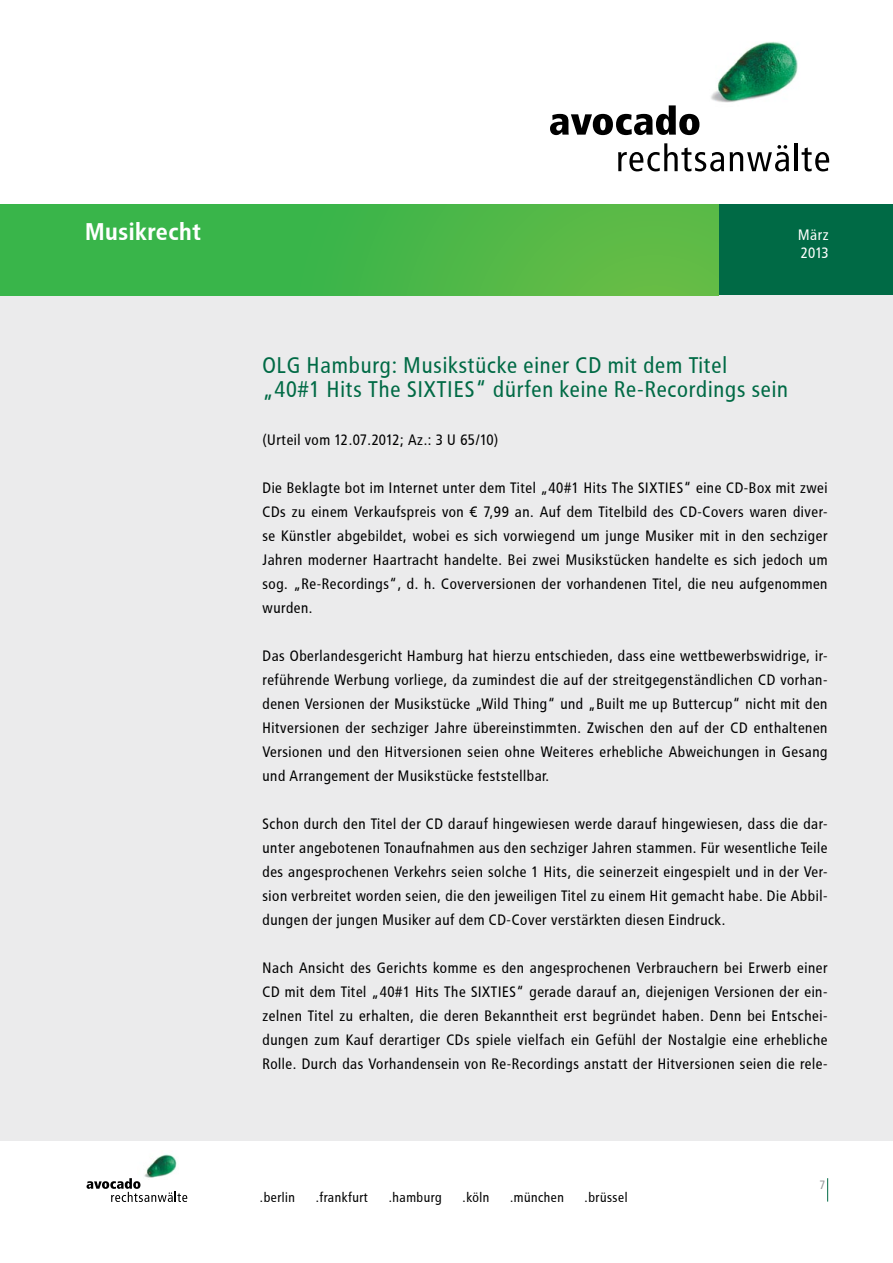
<style>
.page{position:relative;width:893px;height:1263px;background:#fff}
.page>*{position:absolute;margin:0;border:0;box-sizing:border-box;transform-origin:0 0}
.t1{font:700 24px "Avocado";color:#fff}
.t2{font:22.5px/24px "Avocado";color:#006a45}
.t3{font:15px/24px "Avocado";color:#000;text-align:justify}
.t4{font:15px/18px "Avocado";letter-spacing:-.02em;color:#fff}
.t5{font:13.5px "Avocado";color:#000}
.t6{font:12px "Avocado";color:#97999c}
</style>
<div class="page">
<img style="left:711px;top:42px;width:87px;height:61px">
<svg style="left:550px;top:105px;width:149px;height:30px"></svg>
<svg style="left:618px;top:143px;width:106px;height:28px"></svg>
<svg style="left:730px;top:145px;width:59px;height:26px"></svg>
<hr style="left:795px;top:143px;width:3px;height:28px;background:#000">
<svg style="left:802px;top:147px;width:27px;height:24px"></svg>
<div style="left:719px;top:204px;width:174px;height:92px;background:#006a45"></div>
<svg style="left:827px;top:1178px;width:1px;height:23px"></svg>
<div style="left:0;top:296px;width:893px;height:845px;background:#ebebec"></div>
<img style="left:144px;top:1154px;width:33px;height:24px">
<svg style="left:87px;top:1178px;width:100px;height:24px"></svg>
<div style="left:0;top:204px;width:719px;height:92px;background:linear-gradient(to right,#2eb34b,#61bb46)"></div>
<h1 class="t1" style="left:85px;top:218px;width:118px">Musikrecht</h1>
<p class="t4" style="left:798px;top:226px;width:33px">März<br>2013</p>
<h2 class="t2" style="left:262px;top:353px;width:528px">OLG Hamburg: Musikstücke einer CD mit dem Titel „40#1 Hits The SIXTIES“ dürfen keine Re-Recordings sein</h2>
<p class="t3" style="left:262px;top:427px;width:238px">(Urteil vom 12.07.2012; Az.: 3 U 65/10)</p>
<p class="t3" style="left:262px;top:475px;width:567px">Die Beklagte bot im Internet unter dem Titel „40#1 Hits The SIXTIES“ eine CD-Box mit zwei CDs zu einem Verkaufspreis von € 7,99 an. Auf dem Titelbild des CD-Covers waren diver&shy;se Künstler abgebildet, wobei es sich vorwiegend um junge Musiker mit in den sechziger Jahren moderner Haartracht handelte. Bei zwei Musikstücken handelte es sich jedoch um sog. „Re-Recordings“, d. h. Coverversionen der vorhandenen Titel, die neu aufgenommen wurden.</p>
<p class="t3" style="left:262px;top:643px;width:567px">Das Oberlandesgericht Hamburg hat hierzu entschieden, dass eine wettbewerbswidrige, ir&shy;reführende Werbung vorliege, da zumindest die auf der streitgegenständlichen CD vorhan&shy;denen Versionen der Musikstücke „Wild Thing“ und „Built me up Buttercup“ nicht mit den Hitversionen der sechziger Jahre übereinstimmten. Zwischen den auf der CD enthaltenen Versionen und den Hitversionen seien ohne Weiteres erhebliche Abweichungen in Gesang und Arrangement der Musikstücke feststellbar.</p>
<p class="t3" style="left:262px;top:811px;width:567px">Schon durch den Titel der CD darauf hingewiesen werde darauf hingewiesen, dass die dar&shy;unter angebotenen Tonaufnahmen aus den sechziger Jahren stammen. Für wesentliche Teile des angesprochenen Verkehrs seien solche 1 Hits, die seinerzeit eingespielt und in der Ver&shy;sion verbreitet worden seien, die den jeweiligen Titel zu einem Hit gemacht habe. Die Abbil&shy;dungen der jungen Musiker auf dem CD-Cover verstärkten diesen Eindruck.</p>
<p class="t3" style="left:262px;top:955px;width:567px">Nach Ansicht des Gerichts komme es den angesprochenen Verbrauchern bei Erwerb einer CD mit dem Titel „40#1 Hits The SIXTIES“ gerade darauf an, diejenigen Versionen der ein&shy;zelnen Titel zu erhalten, die deren Bekanntheit erst begründet haben. Denn bei Entschei&shy;dungen zum Kauf derartiger CDs spiele vielfach ein Gefühl der Nostalgie eine erhebliche Rolle. Durch das Vorhandensein von Re-Recordings anstatt der Hitversionen seien die rele-</p>
<p class="t5" style="left:260px;top:1189px;width:37px">.berlin</p>
<p class="t5" style="left:316px;top:1189px;width:54px">.frankfurt</p>
<p class="t5" style="left:389px;top:1189px;width:55px">.hamburg</p>
<p class="t5" style="left:463px;top:1189px;width:29px">.köln</p>
<p class="t5" style="left:510px;top:1189px;width:56px">.münchen</p>
<p class="t5" style="left:585px;top:1189px;width:45px">.brüssel</p>
<p class="t6" style="left:819px;top:1178px;width:8px">7</p>
</div>
